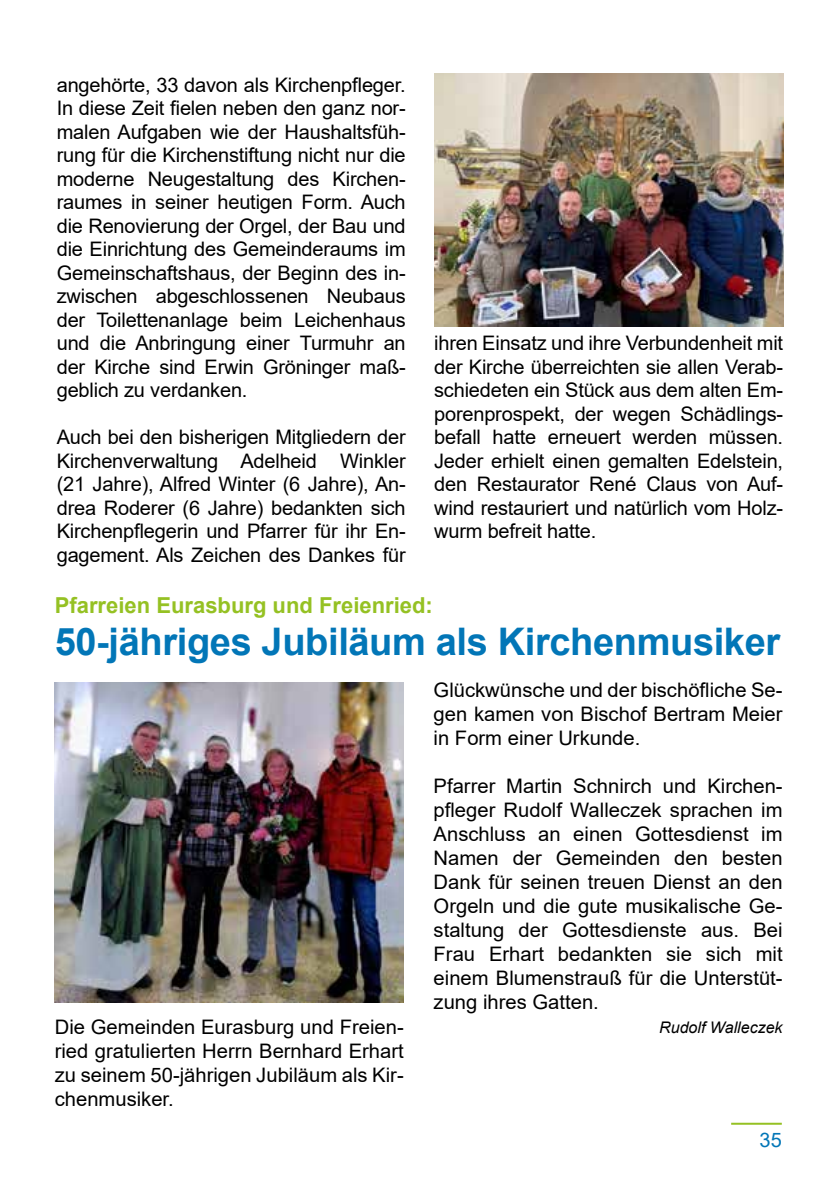
<style>
.page{position:relative;width:840px;height:1191px;background:#fff}
.page>*{position:absolute;margin:0;border:0;box-sizing:border-box;transform-origin:0 0}
.t1{font:700 38px "Arial";letter-spacing:-.01em;color:#0276b7}
.t2{font:700 22px "Arial";color:#95c123}
.t3{font:20px/23.6px "Arial";letter-spacing:-.005em;color:#000;text-align:justify}
.t4{font:20px "Arial";color:#0276b7}
.t5{font:italic 16px "Arial";color:#000}
</style>
<div class="page">
<hr style="left:730px;top:1122px;width:51px;height:2px;background:#95c123">
<img style="left:434px;top:74px;width:348px;height:253px">
<img style="left:55px;top:682px;width:348px;height:321px">
<p class="t3" style="left:57px;top:73px;width:350px">angehörte, 33 davon als Kirchenpfleger.<br>In diese Zeit fielen neben den ganz nor&shy;malen Aufgaben wie der Haushaltsfüh&shy;rung für die Kirchenstiftung nicht nur die moderne Neugestaltung des Kirchen&shy;raumes in seiner heutigen Form. Auch die Renovierung der Orgel, der Bau und die Einrichtung des Gemeinderaums im Gemeinschaftshaus, der Beginn des in&shy;zwischen abgeschlossenen Neubaus der Toilettenanlage beim Leichenhaus und die Anbringung einer Turmuhr an der Kirche sind Erwin Gröninger maß&shy;geblich zu verdanken.</p>
<p class="t3" style="left:57px;top:425px;width:350px">Auch bei den bisherigen Mitgliedern der Kirchenverwaltung Adelheid Winkler (21 Jahre), Alfred Winter (6 Jahre), An&shy;drea Roderer (6 Jahre) bedankten sich Kirchenpflegerin und Pfarrer für ihr En&shy;gagement. Als Zeichen des Dankes für</p>
<p class="t3" style="left:434px;top:331px;width:350px">ihren Einsatz und ihre Verbundenheit mit der Kirche überreichten sie allen Verab&shy;schiedeten ein Stück aus dem alten Em&shy;porenprospekt, der wegen Schädlings&shy;befall hatte erneuert werden müssen.<br>Jeder erhielt einen gemalten Edelstein, den Restaurator René Claus von Auf&shy;wind restauriert und natürlich vom Holz&shy;wurm befreit hatte.</p>
<p class="t2" style="left:55px;top:589px;width:379px">Pfarreien Eurasburg und Freienried:</p>
<h1 class="t1" style="left:55px;top:614px;width:726px">50-jähriges Jubiläum als Kirchenmusiker</h1>
<p class="t3" style="left:55px;top:1014px;width:350px">Die Gemeinden Eurasburg und Freien&shy;ried gratulierten Herrn Bernhard Erhart zu seinem 50-jährigen Jubiläum als Kir&shy;chenmusiker.</p>
<p class="t3" style="left:433px;top:678px;width:350px">Glückwünsche und der bischöfliche Se&shy;gen kamen von Bischof Bertram Meier in Form einer Urkunde.</p>
<p class="t3" style="left:433px;top:774px;width:350px">Pfarrer Martin Schnirch und Kirchen&shy;pfleger Rudolf Walleczek sprachen im Anschluss an einen Gottesdienst im Namen der Gemeinden den besten Dank für seinen treuen Dienst an den Orgeln und die gute musikalische Ge&shy;staltung der Gottesdienste aus. Bei Frau Erhart bedankten sie sich mit einem Blumenstrauß für die Unterstüt&shy;zung ihres Gatten.</p>
<p class="t5" style="left:658px;top:1017px;width:125px">Rudolf Walleczek</p>
<p class="t4" style="left:759px;top:1126px;width:24px">35</p>
</div>
